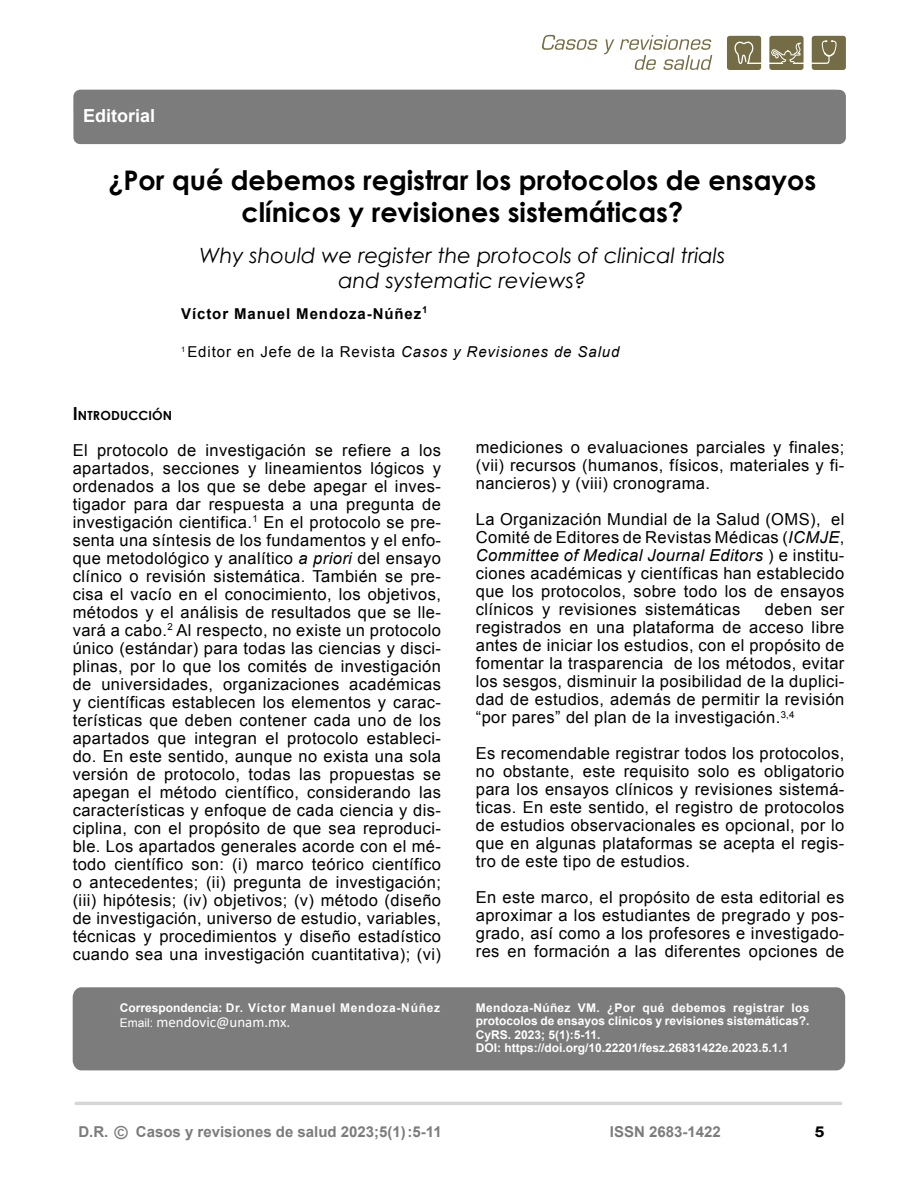
<style>
.page{position:relative;width:918px;height:1188px;background:#fff}
.page>*{position:absolute;margin:0;border:0;box-sizing:border-box;transform-origin:0 0}
.t1{font:700 27px/32.4px "Century Gothic";color:#000;text-align:center}
.t2{font:italic 21px/25.2px "Century Gothic";color:#000;text-align:center}
.t3{font:700 18px "Arial";color:#fff}
.t4{font:700 18px "Arial";color:#7c7c7c}
.t5{font:16.5px/18px "Arial";letter-spacing:.025em;color:#000;text-align:justify}
.t6{font:700 15px "Arial";color:#7c7c7c}
.t7{font:15px "Arial";letter-spacing:.06em;color:#000}
.t8{font:700 15px "Arial";letter-spacing:.06em;color:#000}
.t9{font:15px "Calibri";color:#fff}
.t10{font:700 15px "Arial";letter-spacing:.06em;color:#000;scale:1.2 1}
.t11{font:700 12.6px "Century Gothic";letter-spacing:.015em;color:#000}
.t12{font:700 12px/13.5px "Arial";color:#fff}
.t13{font:700 12px "Arial";letter-spacing:.06em;color:#fff}
.s1{font-style:italic}
.s2{font-size:18px}
.s3{font-family:"Arial";font-size:12px}
</style>
<div class="page">
<div style="left:73px;top:89px;width:769px;height:30px;background:#cecece;border-radius:9px"></div>
<div style="left:73px;top:90px;width:773px;height:54px;background:#7c7c7c;border-radius:7px"></div>
<svg style="left:542px;top:35px;width:56px;height:15px"></svg>
<svg style="left:604px;top:39px;width:10px;height:15px"></svg>
<svg style="left:620px;top:35px;width:92px;height:35px"></svg>
<svg style="left:812px;top:36px;width:34px;height:34px"></svg>
<svg style="left:769px;top:36px;width:35px;height:34px"></svg>
<svg style="left:727px;top:36px;width:34px;height:34px"></svg>
<div style="left:73px;top:987px;width:772px;height:83px;background:#7c7c7c"></div>
<hr style="left:74px;top:1102px;width:768px;height:3px;background:#d6d6d6;border-radius:2px">
<p class="t3" style="left:83px;top:104px;width:74px">Editorial</p>
<h1 class="t1" style="left:108px;top:163px;width:709px">¿Por qué debemos registrar los protocolos de ensayos clínicos y revisiones sistemáticas?</h1>
<p class="t2" style="left:200px;top:242px;width:527px">Why should we register the protocols of clinical trials and systematic reviews?</p>
<p class="t8" style="left:181px;top:304px;width:248px">Víctor Manuel Mendoza-Núñez<sup>1</sup></p>
<p class="t7" style="left:181px;top:341px;width:440px"><sup>1</sup> Editor en Jefe de la Revista <span class="s1">Casos y Revisiones de Salud</span></p>
<p class="t11" style="left:73px;top:405px;width:101px"><span class="s2">I</span>NTRODUCCIÓN</p>
<p class="t5" style="left:73px;top:441px;width:370px">El protocolo de investigación se refiere a los apartados, secciones y lineamientos lógicos y ordenados a los que se debe apegar el inves&shy;tigador para dar respuesta a una pregunta de investigación cientifica.<sup>1</sup> En el protocolo se pre&shy;senta una síntesis de los fundamentos y el enfo&shy;que metodológico y analítico <span class="s1">a priori</span> del ensayo clínico o revisión sistemática. También se pre&shy;cisa el vacío en el conocimiento, los objetivos, métodos y el análisis de resultados que se lle&shy;vará a cabo.<sup>2</sup> Al respecto, no existe un protocolo único (estándar) para todas las ciencias y disci&shy;plinas, por lo que los comités de investigación de universidades, organizaciones académicas y científicas establecen los elementos y carac&shy;terísticas que deben contener cada uno de los apartados que integran el protocolo estableci&shy;do. En este sentido, aunque no exista una sola versión de protocolo, todas las propuestas se apegan el método científico, considerando las características y enfoque de cada ciencia y dis&shy;ciplina, con el propósito de que sea reproduci&shy;ble. Los apartados generales acorde con el mé&shy;todo científico son: (i) marco teórico científico o antecedentes; (ii) pregunta de investigación; (iii) hipótesis; (iv) objetivos; (v) método (diseño de investigación, universo de estudio, variables, técnicas y procedimientos y diseño estadístico cuando sea una investigación cuantitativa); (vi)</p>
<p class="t13" style="left:120px;top:1000px;width:322px">Correspondencia: Dr. Víctor Manuel Mendoza-Núñez</p>
<p class="t9" style="left:120px;top:1011px;width:172px"><span class="s3">Email:</span> mendovic@unam.mx.</p>
<p class="t5" style="left:476px;top:439px;width:370px">mediciones o evaluaciones parciales y finales; (vii) recursos (humanos, físicos, materiales y fi&shy;nancieros) y (viii) cronograma.</p>
<p class="t5" style="left:476px;top:511px;width:370px">La Organización Mundial de la Salud (OMS), el Comité de Editores de Revistas Médicas (<span class="s1">ICMJE</span>, <span class="s1">Committee of Medical Journal Editors</span> ) e institu&shy;ciones académicas y científicas han establecido que los protocolos, sobre todo los de ensayos clínicos y revisiones sistemáticas</p>
<p class="t5" style="left:476px;top:601px;width:370px;text-indent:289px">deben ser registrados en una plataforma de acceso libre antes de iniciar los estudios, con el propósito de fomentar la trasparencia de los métodos, evitar los sesgos, disminuir la posibilidad de la duplici&shy;dad de estudios, además de permitir la revisión “por pares” del plan de la investigación.<sup>3,4</sup></p>
<p class="t5" style="left:476px;top:745px;width:370px">Es recomendable registrar todos los protocolos, no obstante, este requisito solo es obligatorio para los ensayos clínicos y revisiones sistemá&shy;ticas. En este sentido, el registro de protocolos de estudios observacionales es opcional, por lo que en algunas plataformas se acepta el regis&shy;tro de este tipo de estudios.</p>
<p class="t5" style="left:476px;top:889px;width:370px">En este marco, el propósito de esta editorial es aproximar a los estudiantes de pregrado y pos&shy;grado, así como a los profesores e investigado&shy;res en formación a las diferentes opciones de</p>
<p class="t12" style="left:476px;top:1001px;width:335px">Mendoza-Núñez VM. ¿Por qué debemos registrar los protocolos de ensayos clínicos y revisiones sistemáticas?.<br>CyRS. 2023; 5(1):5-11.<br>DOI: https://doi.org/10.22201/fesz.26831422e.2023.5.1.1</p>
<p class="t6" style="left:78px;top:1122px;width:31px">D.R.</p>
<p class="t6" style="left:136px;top:1122px;width:307px">Casos y revisiones de salud 2023;5(1):5-11</p>
<p class="t6" style="left:610px;top:1122px;width:112px">ISSN 2683-1422</p>
<p class="t4" style="left:115px;top:1121px;width:15px">©</p>
<p class="t10" style="left:814px;top:1122px;width:10px">5</p>
</div>
